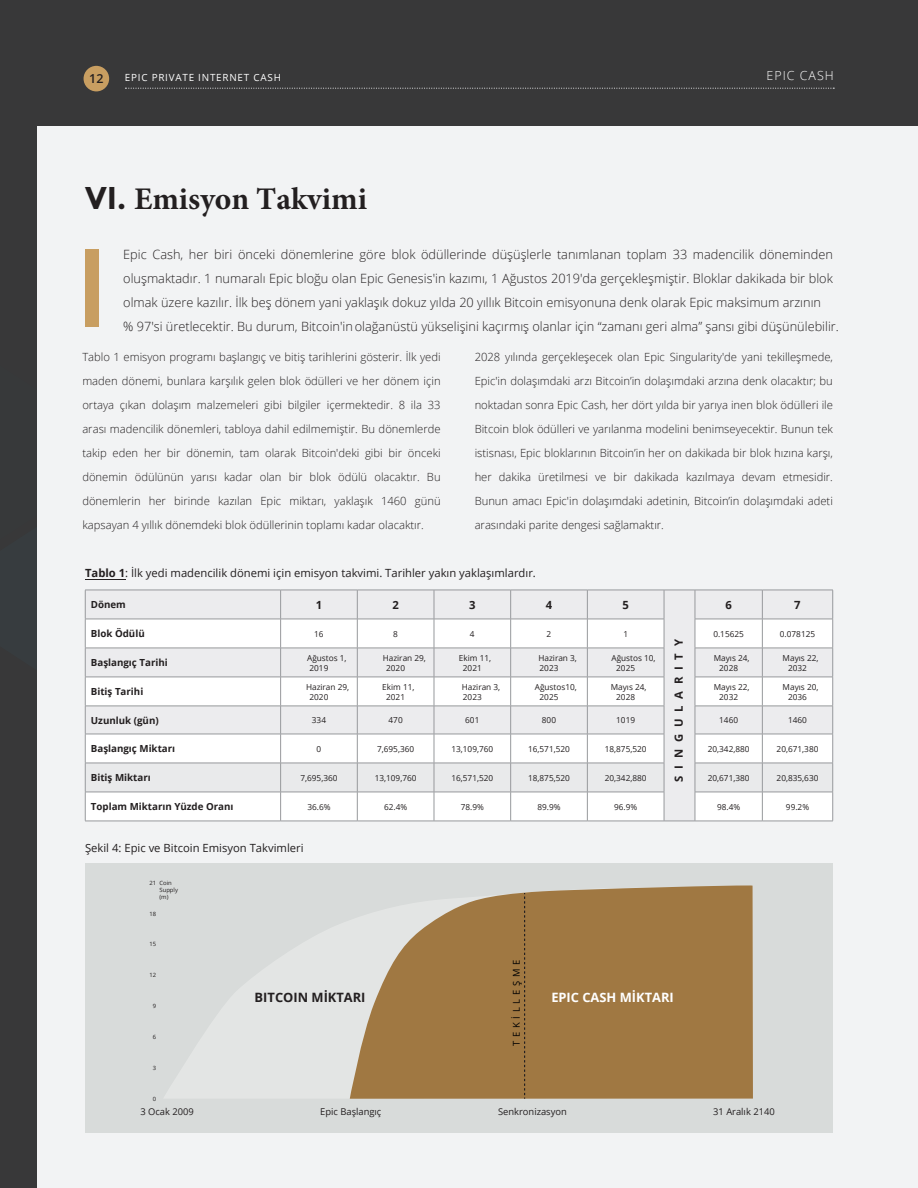
<style>
.page{position:relative;width:918px;height:1188px;background:#383839}
.page>*{position:absolute;margin:0;border:0;box-sizing:border-box;transform-origin:0 0}
.Big_Title{font:700 31.5px "Minion Pro";color:#231f20}
.t1{font:700 12.9px "Open Sans";color:#fff}
.t2{font:700 12.9px "Open Sans";color:#231f20}
.Body_Text{font:300 12.75px/24px "Open Sans";color:#231f20}
.t3{font:300 12.45px "Open Sans";letter-spacing:.08em;color:#fff}
.t4{font:600 12.45px "Open Sans";color:#231f20}
.Body_Text-2{font:300 11.25px/24px "Open Sans";color:#231f20;text-align:justify}
.Big_Title-2{font:11.25px "Open Sans";color:#231f20}
.Big_Title-3{font:700 11.25px "Open Sans";letter-spacing:.6em;color:#231f20}
._6_pt{font:700 11.25px "Open Sans";color:#231f20}
.t5{font:9.9px "Open Sans";letter-spacing:.08em;color:#fff}
._6_pt-2{font:700 9.75px "Open Sans";color:#231f20}
.t6{font:9.3px "Open Sans";color:#231f20}
.t7{font:9.3px "Open Sans";letter-spacing:.4em;color:#000001}
._6_pt-3{font:8.25px "Open Sans";color:#231f20}
.t8{font:5.85px/7.1px "Open Sans";color:#231f20}
.s1{font-family:"Montserrat"}
.s2{font-weight:700}
</style>
<div class="page">
<div style="left:37px;top:126px;width:881px;height:1062px;background:#f2f3f4"></div>
<div style="left:85px;top:249px;width:13px;height:78px;background:#c89e61"></div>
<div style="left:85px;top:863px;width:748px;height:270px;background:#d8dbda"></div>
<svg style="left:164px;top:921px;width:186px;height:178px;fill:#e3e5e4"></svg>
<svg style="left:350px;top:885px;width:403px;height:214px;background:#a78454"></svg>
<svg style="left:524px;top:893px;width:1px;height:206px"></svg>
<svg style="left:84px;top:316px;width:749px;height:505px"></svg>
<hr style="left:85px;top:821px;width:196px;height:1px;background:#97999c">
<hr style="left:281px;top:821px;width:76px;height:1px;background:#97999c">
<hr style="left:357px;top:821px;width:77px;height:1px;background:#97999c">
<hr style="left:434px;top:821px;width:77px;height:1px;background:#97999c">
<hr style="left:511px;top:821px;width:76px;height:1px;background:#97999c">
<hr style="left:587px;top:821px;width:77px;height:1px;background:#97999c">
<hr style="left:664px;top:821px;width:31px;height:1px;background:#97999c">
<hr style="left:695px;top:821px;width:67px;height:1px;background:#97999c">
<hr style="left:762px;top:821px;width:71px;height:1px;background:#97999c">
<div style="left:84px;top:66px;width:25px;height:25px;background:#c89e61;border-radius:50%"></div>
<svg style="left:125px;top:88px;width:709px;height:1px"></svg>
<hr style="left:85px;top:579px;width:40px;height:1px;background:#231f20">
<p class="t4" style="left:89px;top:70px;width:16px">12</p>
<p class="t5" style="left:125px;top:70px;width:158px">EPIC PRIVATE INTERNET CASH</p>
<p class="t3" style="left:767px;top:67px;width:69px">EPIC CASH</p>
<p class="Big_Title" style="left:85px;top:177px;width:283px"><span class="s1">VI.</span> Emisyon Takvimi</p>
<p class="Body_Text" style="left:123px;top:242px;width:717px">Epic Cash, her biri önceki dönemlerine göre blok ödüllerinde düşüşlerle tanımlanan toplam 33 madencilik döneminden oluşmaktadır. 1 numaralı Epic bloğu olan Epic Genesis'in kazımı, 1 Ağustos 2019'da gerçekleşmiştir. Bloklar dakikada bir blok olmak üzere kazılır. İlk beş dönem yani yaklaşık dokuz yılda 20 yıllık Bitcoin emisyonuna denk olarak Epic maksimum arzının<br>% 97'si üretlecektir. Bu durum, Bitcoin'in olağanüstü yükselişini kaçırmış olanlar için “zamanı geri alma” şansı gibi düşünülebilir.</p>
<p class="Body_Text-2" style="left:82px;top:344px;width:360px">Tablo 1 emisyon programı başlangıç ve bitiş tarihlerini gösterir. İlk yedi maden dönemi, bunlara karşılık gelen blok ödülleri ve her dönem için ortaya çıkan dolaşım malzemeleri gibi bilgiler içermektedir. 8 ila 33 arası madencilik dönemleri, tabloya dahil edilmemiştir. Bu dönemlerde takip eden her bir dönemin, tam olarak Bitcoin'deki gibi bir önceki dönemin ödülünün yarısı kadar olan bir blok ödülü olacaktır. Bu dönemlerin her birinde kazılan Epic miktarı, yaklaşık 1460 günü kapsayan 4 yıllık dönemdeki blok ödüllerinin toplamı kadar olacaktır.</p>
<p class="Body_Text-2" style="left:475px;top:344px;width:360px">2028 yılında gerçekleşecek olan Epic Singularity'de yani tekilleşmede, Epic'in dolaşımdaki arzı Bitcoin’in dolaşımdaki arzına denk olacaktır; bu noktadan sonra Epic Cash, her dört yılda bir yarıya inen blok ödülleri ile Bitcoin blok ödülleri ve yarılanma modelini benimseyecektir. Bunun tek istisnası, Epic bloklarının Bitcoin’in her on dakikada bir blok hızına karşı, her dakika üretilmesi ve bir dakikada kazılmaya devam etmesidir.<br>Bunun amacı Epic'in dolaşımdaki adetinin, Bitcoin’in dolaşımdaki adeti arasındaki parite dengesi sağlamaktır.</p>
<p class="Big_Title-2" style="left:85px;top:566px;width:452px"><span class="s2">Tablo 1</span>: İlk yedi madencilik dönemi için emisyon takvimi. Tarihler yakın yaklaşımlardır.</p>
<p class="_6_pt-2" style="left:91px;top:598px;width:36px">Dönem</p>
<p class="_6_pt" style="left:316px;top:597px;width:8px">1</p>
<p class="_6_pt" style="left:392px;top:597px;width:8px">2</p>
<p class="_6_pt" style="left:469px;top:597px;width:8px">3</p>
<p class="_6_pt" style="left:546px;top:597px;width:8px">4</p>
<p class="_6_pt" style="left:622px;top:597px;width:8px">5</p>
<p class="_6_pt" style="left:725px;top:597px;width:8px">6</p>
<p class="_6_pt" style="left:794px;top:597px;width:8px">7</p>
<p class="_6_pt-2" style="left:91px;top:627px;width:55px">Blok Ödülü</p>
<p class="_6_pt-3" style="left:314px;top:628px;width:11px">16</p>
<p class="_6_pt-3" style="left:393px;top:628px;width:6px">8</p>
<p class="_6_pt-3" style="left:470px;top:628px;width:6px">4</p>
<p class="_6_pt-3" style="left:547px;top:628px;width:6px">2</p>
<p class="_6_pt-3" style="left:623px;top:628px;width:6px">1</p>
<p class="_6_pt-3" style="left:713px;top:628px;width:32px">0.15625</p>
<p class="_6_pt-3" style="left:780px;top:628px;width:37px">0.078125</p>
<p class="_6_pt-2" style="left:91px;top:656px;width:78px">Başlangıç Tarihi</p>
<p class="Big_Title-3" style="left:671px;top:782px;width:144px;rotate:-90deg">SINGULARITY</p>
<p class="_6_pt-3" style="left:459px;top:652px;width:34px">Ekim 11,</p>
<p class="_6_pt-3" style="left:463px;top:662px;width:20px">2021</p>
<p class="_6_pt-3" style="left:611px;top:652px;width:46px">Ağustos 10,</p>
<p class="_6_pt-3" style="left:616px;top:662px;width:20px">2025</p>
<p class="_6_pt-3" style="left:307px;top:652px;width:41px">Ağustos 1,</p>
<p class="_6_pt-3" style="left:310px;top:662px;width:20px">2019</p>
<p class="_6_pt-3" style="left:383px;top:652px;width:45px">Haziran 29,</p>
<p class="_6_pt-3" style="left:386px;top:662px;width:20px">2020</p>
<p class="_6_pt-3" style="left:538px;top:652px;width:40px">Haziran 3,</p>
<p class="_6_pt-3" style="left:540px;top:662px;width:20px">2023</p>
<p class="_6_pt-3" style="left:714px;top:652px;width:37px">Mayıs 24,</p>
<p class="_6_pt-3" style="left:719px;top:662px;width:20px">2028</p>
<p class="_6_pt-3" style="left:783px;top:652px;width:37px">Mayıs 22,</p>
<p class="_6_pt-3" style="left:788px;top:662px;width:20px">2032</p>
<p class="_6_pt-3" style="left:382px;top:681px;width:34px">Ekim 11,</p>
<p class="_6_pt-3" style="left:386px;top:691px;width:20px">2021</p>
<p class="_6_pt-3" style="left:535px;top:681px;width:44px">Ağustos10,</p>
<p class="_6_pt-3" style="left:540px;top:691px;width:20px">2025</p>
<p class="_6_pt-3" style="left:462px;top:681px;width:40px">Haziran 3,</p>
<p class="_6_pt-3" style="left:463px;top:691px;width:20px">2023</p>
<p class="_6_pt-3" style="left:306px;top:681px;width:45px">Haziran 29,</p>
<p class="_6_pt-3" style="left:310px;top:691px;width:20px">2020</p>
<p class="_6_pt-3" style="left:783px;top:681px;width:37px">Mayıs 20,</p>
<p class="_6_pt-3" style="left:788px;top:691px;width:20px">2036</p>
<p class="_6_pt-3" style="left:611px;top:681px;width:37px">Mayıs 24,</p>
<p class="_6_pt-3" style="left:616px;top:691px;width:20px">2028</p>
<p class="_6_pt-3" style="left:714px;top:681px;width:37px">Mayıs 22,</p>
<p class="_6_pt-3" style="left:719px;top:691px;width:20px">2032</p>
<p class="_6_pt-2" style="left:91px;top:685px;width:54px">Bitiş Tarihi</p>
<p class="_6_pt-2" style="left:91px;top:713px;width:69px">Uzunluk (gün)</p>
<p class="_6_pt-3" style="left:312px;top:714px;width:16px">334</p>
<p class="_6_pt-3" style="left:389px;top:714px;width:16px">470</p>
<p class="_6_pt-3" style="left:465px;top:714px;width:16px">601</p>
<p class="_6_pt-3" style="left:542px;top:714px;width:16px">800</p>
<p class="_6_pt-3" style="left:616px;top:714px;width:20px">1019</p>
<p class="_6_pt-3" style="left:719px;top:714px;width:20px">1460</p>
<p class="_6_pt-3" style="left:788px;top:714px;width:20px">1460</p>
<p class="_6_pt-2" style="left:91px;top:742px;width:86px">Başlangıç Miktarı</p>
<p class="_6_pt-3" style="left:317px;top:743px;width:6px">0</p>
<p class="_6_pt-3" style="left:377px;top:743px;width:39px">7,695,360</p>
<p class="_6_pt-3" style="left:451px;top:743px;width:43px">13,109,760</p>
<p class="_6_pt-3" style="left:528px;top:743px;width:43px">16,571,520</p>
<p class="_6_pt-3" style="left:605px;top:743px;width:43px">18,875,520</p>
<p class="_6_pt-3" style="left:708px;top:743px;width:43px">20,342,880</p>
<p class="_6_pt-3" style="left:777px;top:743px;width:43px">20,671,380</p>
<p class="_6_pt-2" style="left:91px;top:771px;width:61px">Bitiş Miktarı</p>
<p class="_6_pt-3" style="left:300px;top:772px;width:39px">7,695,360</p>
<p class="_6_pt-3" style="left:375px;top:772px;width:43px">13,109,760</p>
<p class="_6_pt-3" style="left:451px;top:772px;width:43px">16,571,520</p>
<p class="_6_pt-3" style="left:528px;top:772px;width:43px">18,875,520</p>
<p class="_6_pt-3" style="left:605px;top:772px;width:43px">20,342,880</p>
<p class="_6_pt-3" style="left:708px;top:772px;width:43px">20,671,380</p>
<p class="_6_pt-3" style="left:777px;top:772px;width:43px">20,835,630</p>
<p class="_6_pt-2" style="left:91px;top:800px;width:144px">Toplam Miktarın Yüzde Oranı</p>
<p class="_6_pt-3" style="left:307px;top:801px;width:25px">36.6%</p>
<p class="_6_pt-3" style="left:384px;top:801px;width:25px">62.4%</p>
<p class="_6_pt-3" style="left:461px;top:801px;width:25px">78.9%</p>
<p class="_6_pt-3" style="left:537px;top:801px;width:25px">89.9%</p>
<p class="_6_pt-3" style="left:614px;top:801px;width:25px">96.9%</p>
<p class="_6_pt-3" style="left:717px;top:801px;width:25px">98.4%</p>
<p class="_6_pt-3" style="left:786px;top:801px;width:25px">99.2%</p>
<p class="Big_Title-2" style="left:85px;top:840px;width:220px">Şekil 4: Epic ve Bitcoin Emisyon Takvimleri</p>
<p class="t8" style="left:160px;top:879px;width:20px">Coin<br>Supply (m)</p>
<p class="t8" style="left:149px;top:879px;width:8px">21</p>
<p class="t8" style="left:149px;top:910px;width:8px">18</p>
<p class="t8" style="left:149px;top:941px;width:8px">15</p>
<p class="t8" style="left:149px;top:971px;width:8px">12</p>
<p class="t8" style="left:153px;top:1002px;width:5px">9</p>
<p class="t8" style="left:153px;top:1033px;width:5px">6</p>
<p class="t8" style="left:153px;top:1064px;width:5px">3</p>
<p class="t8" style="left:153px;top:1095px;width:5px">0</p>
<p class="t7" style="left:510px;top:1046px;width:88px;rotate:-90deg">TEKİLLEŞME</p>
<p class="t2" style="left:255px;top:988px;width:112px">BITCOIN MİKTARI</p>
<p class="t1" style="left:551px;top:988px;width:124px">EPIC CASH MİKTARI</p>
<p class="t6" style="left:140px;top:1105px;width:55px">3 Ocak 2009</p>
<p class="t6" style="left:320px;top:1105px;width:63px">Epic Başlangıç</p>
<p class="t6" style="left:498px;top:1105px;width:70px">Senkronizasyon</p>
<p class="t6" style="left:713px;top:1105px;width:63px">31 Aralık 2140</p>
</div>
